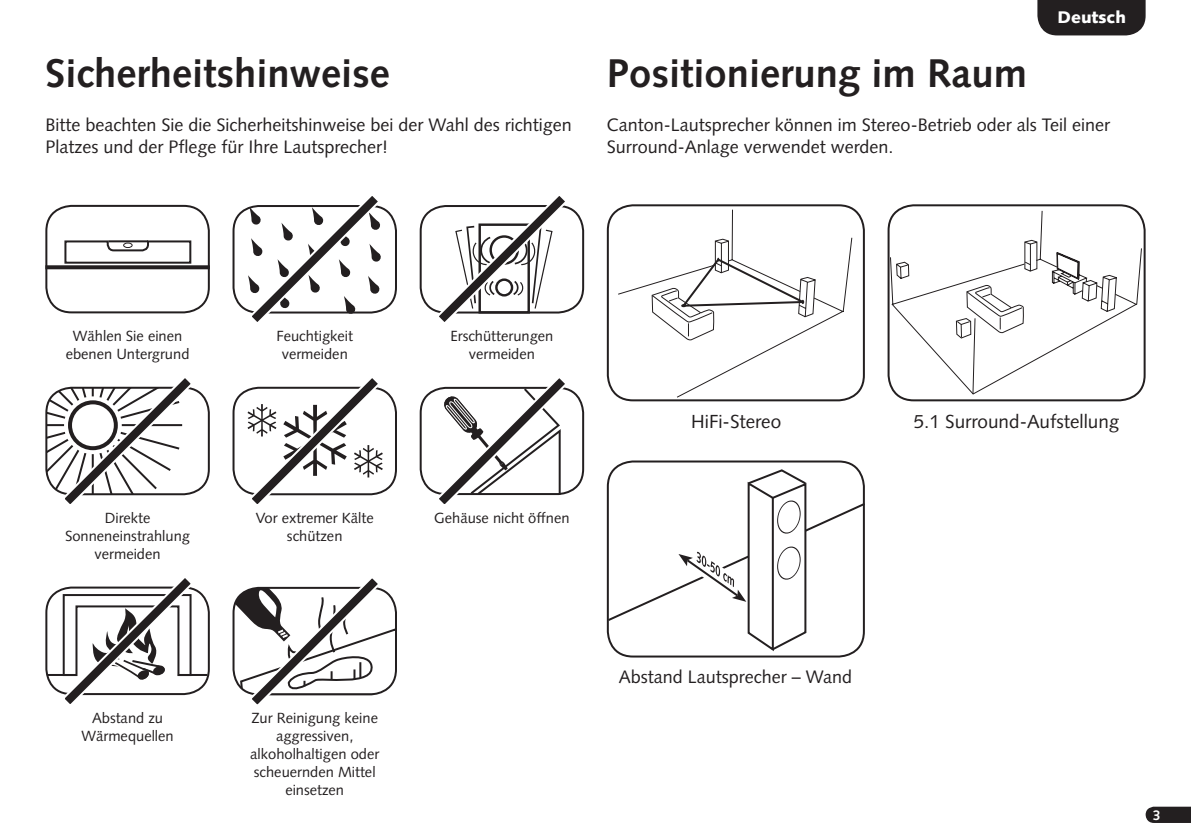
<style>
.page{position:relative;width:1191px;height:840px;background:#fff}
.page>*{position:absolute;margin:0;border:0;box-sizing:border-box;transform-origin:0 0}
.t1{font:700 40px "Syntax";color:#231f20}
.t2{font:18.8px "Syntax";color:#231f20}
.t3{font:18px/22px "Syntax";color:#231f20}
.t4{font:900 16.8px "Syntax";color:#fff}
.t5{font:14.6px/17.8px "Syntax";color:#231f20;text-align:center}
.t6{font:700 14px "Syntax";color:#fff}
</style>
<div class="page">
<svg style="left:1145px;top:806px;width:46px;height:16px"></svg>
<svg style="left:606px;top:468px;width:259px;height:184px"></svg>
<div style="left:1037px;top:0;width:108px;height:35px;background:#231f20"></div>
<div style="left:607px;top:204px;width:258px;height:197px;border:2px solid #231f20;border-radius:25px"></div>
<svg style="left:617px;top:208px;width:236px;height:190px"></svg>
<svg style="left:651px;top:238px;width:165px;height:144px"></svg>
<div style="left:887px;top:204px;width:258px;height:197px;border:2px solid #231f20;border-radius:25px"></div>
<svg style="left:889px;top:210px;width:253px;height:185px"></svg>
<svg style="left:955px;top:239px;width:162px;height:155px"></svg>
<div style="left:607px;top:460px;width:258px;height:197px;border:2px solid #231f20;border-radius:25px"></div>
<div style="left:232px;top:386px;width:165px;height:109px;border:2px solid #231f20;border-radius:25px"></div>
<svg style="left:247px;top:378px;width:136px;height:126px"></svg>
<svg style="left:46px;top:378px;width:149px;height:126px"></svg>
<div style="left:420px;top:386px;width:164px;height:109px;border:2px solid #231f20;border-radius:25px"></div>
<svg style="left:434px;top:378px;width:135px;height:126px"></svg>
<div style="left:232px;top:205px;width:165px;height:108px;border:2px solid #231f20;border-radius:25px"></div>
<svg style="left:247px;top:196px;width:135px;height:126px"></svg>
<div style="left:45px;top:205px;width:165px;height:108px;border:2px solid #231f20;border-radius:25px"></div>
<svg style="left:45px;top:265px;width:165px;height:4px"></svg>
<svg style="left:64px;top:240px;width:128px;height:24px"></svg>
<hr style="left:109px;top:240px;width:39px;height:2px;background:#231f20">
<div style="left:123px;top:242px;width:10px;height:6px;border:1px solid #231f20;border-radius:50%"></div>
<div style="left:45px;top:586px;width:165px;height:108px;border:2px solid #231f20;border-radius:25px"></div>
<hr style="left:47px;top:673px;width:30px;height:2px;background:#231f20">
<hr style="left:178px;top:673px;width:29px;height:2px;background:#231f20">
<svg style="left:60px;top:578px;width:135px;height:126px"></svg>
<svg style="left:233px;top:578px;width:163px;height:127px"></svg>
<div style="left:420px;top:205px;width:164px;height:108px;border:2px solid #231f20;border-radius:25px"></div>
<svg style="left:434px;top:196px;width:135px;height:126px"></svg>
<h1 class="t1" style="left:45px;top:50px;width:346px">Sicherheitshinweise</h1>
<p class="t3" style="left:45px;top:114px;width:528px">Bitte beachten Sie die Sicherheitshinweise bei der Wahl des richtigen<br>Platzes und der Pflege für I hre Lautsprecher!</p>
<p class="t4" style="left:1057px;top:7px;width:70px">Deutsch</p>
<h1 class="t1" style="left:607px;top:50px;width:422px">Positionierung im Raum</h1>
<p class="t3" style="left:607px;top:114px;width:505px">Canton-Lautsprecher können im Stereo-Betrieb oder als Teil einer<br>Surround-Anlage verwendet werden.</p>
<p class="t5" style="left:66px;top:327px;width:125px">Wählen Sie einen ebenen U ntergrund</p>
<p class="t5" style="left:276px;top:327px;width:78px">Feuchtigkeit vermeiden</p>
<p class="t5" style="left:450px;top:327px;width:104px">Erschütterungen vermeiden</p>
<p class="t5" style="left:65px;top:509px;width:126px">Direkte<br>Sonneneinstrahlung vermeiden</p>
<p class="t5" style="left:256px;top:509px;width:120px">Vor extremer Kälte schützen</p>
<p class="t5" style="left:434px;top:509px;width:137px">Gehäuse nicht öffnen</p>
<p class="t5" style="left:81px;top:708px;width:94px">Abstand zu<br>Wärmequellen</p>
<p class="t5" style="left:250px;top:708px;width:131px">Zur Reinigung keine aggressiven, alkoholhaltigen oder scheuernden Mittel einsetzen</p>
<p class="t2" style="left:691px;top:410px;width:92px">HiFi-Stereo</p>
<p class="t3" style="left:619px;top:665px;width:235px">Abstand Lautsprecher – Wand</p>
<p class="t2" style="left:913px;top:410px;width:207px">5.1 Surround-Aufstellung</p>
<p class="t6" style="left:1153px;top:806px;width:9px">3</p>
</div>
